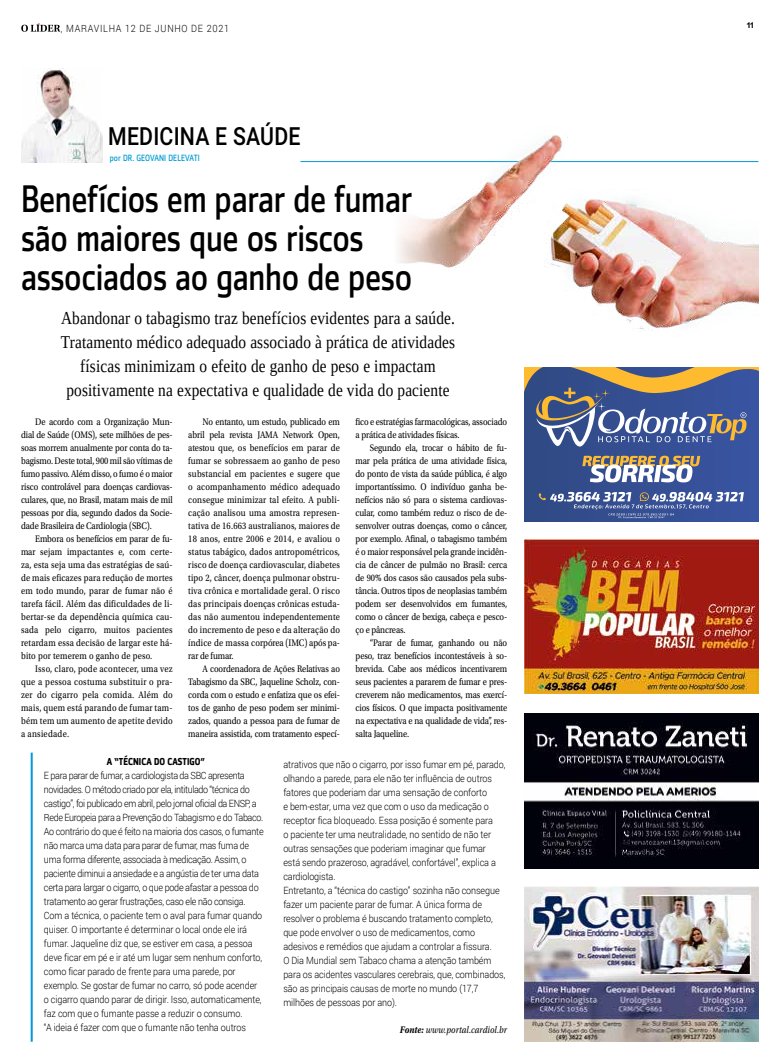
<style>
.page{position:relative;width:780px;height:1063px;background:#fff}
.page>*{position:absolute;margin:0;border:0;box-sizing:border-box;transform-origin:0 0}
.t1{font:38px/39px "Zemestro Std";letter-spacing:-.01em;color:#000;scale:.85 1}
.t2{font:500 25px "Roboto";letter-spacing:.01em;color:#000;scale:.85 1}
.t3{font:18px/24px "Tinos";letter-spacing:.01em;color:#000;text-align:center;scale:.85 1}
.t4{font:10px/13px "Utopia Std";letter-spacing:-.01em;color:#000;text-align:justify;scale:.85 1}
.t5{font:300 10px/14px "Roboto";letter-spacing:-.03em;color:#000;scale:.9 1}
.t6{font:300 10px/14px "Roboto";letter-spacing:-.01em;color:#000;scale:.9 1}
.t7{font:italic 10px "Utopia Std";letter-spacing:.01em;color:#000;scale:.85 1}
.t8{font:700 10px "Zemestro Std";letter-spacing:.01em;color:#000;scale:.85 1}
.t9{font:9px "Zemestro Std";letter-spacing:.01em;color:#009bd5;scale:.85 1}
.t10{font:700 8px "Arial";color:#000}
.s1{font-weight:700}
</style>
<div class="page">
<svg style="left:21px;top:23px;width:39px;height:9px"></svg>
<hr style="left:300px;top:161px;width:458px;height:1px;background:#009bd5">
<img style="left:377px;top:135px;width:381px;height:197px">
<img style="left:21px;top:69px;width:82px;height:94px">
<div style="left:524px;top:367px;width:234px;height:155px;background:linear-gradient(to right,#314a83,#3a54a1)"></div>
<svg style="left:524px;top:367px;width:234px;height:80px;background:#68708a"></svg>
<svg style="left:582px;top:456px;width:118px;height:26px"></svg>
<svg style="left:538px;top:492px;width:205px;height:26px;background:#5d71a6"></svg>
<img style="left:524px;top:539px;width:234px;height:155px">
<img style="left:524px;top:713px;width:234px;height:155px">
<img style="left:524px;top:887px;width:234px;height:155px">
<hr style="left:31px;top:753px;width:2px;height:289px;background:#009bd5">
<p class="t6" style="left:61px;top:21px;width:15px">, mara</p>
<p class="t6" style="left:94px;top:21px;width:14px">vilha</p>
<p class="t6" style="left:125px;top:21px;width:41px">12 DE junh</p>
<p class="t6" style="left:181px;top:21px;width:54px">O DE 2021</p>
<p class="t10" style="left:746px;top:20px;width:9px">11</p>
<h2 class="t2" style="left:108px;top:118px;width:227px">MEDICINA E SAÚDE</h2>
<p class="t9" style="left:110px;top:152px;width:99px">por DR. Geovani Delevati</p>
<h1 class="t1" style="left:21px;top:180px;width:461px">Benefícios em parar de fumar são maiores que os riscos associados ao ganho de peso</h1>
<p class="t3" style="left:61px;top:306px;width:465px">Abandonar o tabagismo traz benefícios evidentes para a saúde.<br>Tratamento médico adequado associado à prática de atividades físicas minimizam o efeito de ganho de peso e impactam positivamente na expectativa e qualidade de vida do paciente</p>
<p class="t4" style="left:21px;top:415px;width:180px;text-indent:14px">De acordo com a Organização Mun&shy;dial de Saúde (OMS), sete milhões de pes&shy;soas morrem anualmente por conta do ta&shy;bagismo. Deste total, 900 mil são vítimas de fumo passivo. Além disso, o fumo é o maior risco controlável para doenças cardiovas&shy;culares, que, no Brasil, matam mais de mil pessoas por dia, segundo dados da Socie&shy;dade Brasileira de Cardiologia (SBC).</p>
<p class="t4" style="left:21px;top:532px;width:180px;text-indent:14px">Embora os benefícios em parar de fu&shy;mar sejam impactantes e, com certe&shy;za, esta seja uma das estratégias de saú&shy;de mais eficazes para redução de mortes em todo mundo, parar de fumar não é tarefa fácil. Além das dificuldades de li&shy;bertar-se da dependência química cau&shy;sada pelo cigarro, muitos pacientes retardam essa decisão de largar este há&shy;bito por temerem o ganho de peso.</p>
<p class="t4" style="left:21px;top:662px;width:180px;text-indent:14px">Isso, claro, pode acontecer, uma vez que a pessoa costuma substituir o pra&shy;zer do cigarro pela comida. Além do mais, quem está parando de fumar tam&shy;bém tem um aumento de apetite devido a ansiedade.</p>
<p class="t4" style="left:188px;top:415px;width:180px;text-indent:14px">No entanto, um estudo, publicado em abril pela revista JAMA Network Open, atestou que, os benefícios em parar de fumar se sobressaem ao ganho de peso substancial em pacientes e sugere que o acompanhamento médico adequado consegue minimizar tal efeito. A publi&shy;cação analisou uma amostra represen&shy;tativa de 16.663 australianos, maiores de 18 anos, entre 2006 e 2014, e avaliou o status tabágico, dados antropométricos, risco de doença cardiovascular, diabetes tipo 2, câncer, doença pulmonar obstru&shy;tiva crônica e mortalidade geral. O risco das principais doenças crônicas estuda&shy;das não aumentou independentemente do incremento de peso e da alteração do índice de massa corpórea (IMC) após pa&shy;rar de fumar.</p>
<p class="t4" style="left:188px;top:662px;width:180px;text-indent:14px">A coordenadora de Ações Relativas ao Tabagismo da SBC, Jaqueline Scholz, con&shy;corda com o estudo e enfatiza que os efei&shy;tos de ganho de peso podem ser minimi&shy;zados, quando a pessoa para de fumar de maneira assistida, com tratamento especí-</p>
<p class="t4" style="left:355px;top:415px;width:180px">fico e estratégias farmacológicas, associado a prática de atividades físicas.</p>
<p class="t4" style="left:355px;top:441px;width:180px;text-indent:14px">Segundo ela, trocar o hábito de fu&shy;mar pela prática de uma atividade física, do ponto de vista da saúde pública, é algo importantíssimo. O indivíduo ganha be&shy;nefícios não só para o sistema cardiovas&shy;cular, como também reduz o risco de de&shy;senvolver outras doenças, como o câncer, por exemplo. Afinal, o tabagismo também é o maior responsável pela grande incidên&shy;cia de câncer de pulmão no Brasil: cerca de 90% dos casos são causados pela subs&shy;tância. Outros tipos de neoplasias também podem ser desenvolvidos em fumantes, como o câncer de bexiga, cabeça e pesco&shy;ço e pâncreas.</p>
<p class="t4" style="left:355px;top:636px;width:180px;text-indent:14px">“Parar de fumar, ganhando ou não peso, traz benefícios incontestáveis à so&shy;brevida. Cabe aos médicos incentivarem seus pacientes a pararem de fumar e pres&shy;creverem não medicamentos, mas exercí&shy;cios físicos. O que impacta positivamente na expectativa e na qualidade de vida”, res&shy;salta Jaqueline.</p>
<p class="t8" style="left:107px;top:755px;width:117px">A “TÉCNICA DO CASTIGO”</p>
<p class="t5" style="left:44px;top:768px;width:245px">E para parar de fumar, a cardiologista da SBC apresenta novidades. O método criado por ela, intitulado “técnica do castigo”, foi publicado em abril, pelo jornal oficial da ENSP, a Rede Europeia para a Prevenção do Tabagismo e do Tabaco.<br>Ao contrário do que é feito na maioria dos casos, o fumante não marca uma data para parar de fumar, mas fuma de uma forma diferente, associada à medicação. Assim, o paciente diminui a ansiedade e a angústia de ter uma data certa para largar o cigarro, o que pode afastar a pessoa do tratamento ao gerar frustrações, caso ele não consiga.<br>Com a técnica, o paciente tem o aval para fumar quando quiser. O importante é determinar o local onde ele irá fumar. Jaqueline diz que, se estiver em casa, a pessoa deve ficar em pé e ir até um lugar sem nenhum conforto, como ficar parado de frente para uma parede, por exemplo. Se gostar de fumar no carro, só pode acender o cigarro quando parar de dirigir. Isso, automaticamente, faz com que o fumante passe a reduzir o consumo.<br>“A ideia é fazer com que o fumante não tenha outros</p>
<p class="t6" style="left:283px;top:757px;width:248px">atrativos que não o cigarro, por isso fumar em pé, parado, olhando a parede, para ele não ter influência de outros fatores que poderiam dar uma sensação de conforto<br>e bem-estar, uma vez que com o uso da medicação o receptor fica bloqueado. Essa posição é somente para<br>o paciente ter uma neutralidade, no sentido de não ter outras sensações que poderiam imaginar que fumar<br>está sendo prazeroso, agradável, confortável”, explica a cardiologista.<br>Entretanto, a “técnica do castigo” sozinha não consegue fazer um paciente parar de fumar. A única forma de resolver o problema é buscando tratamento completo, que pode envolver o uso de medicamentos, como adesivos e remédios que ajudam a controlar a fissura.<br>O Dia Mundial sem Tabaco chama a atenção também para os acidentes vasculares cerebrais, que, combinados, são as principais causas de morte no mundo (17,7 milhões de pessoas por ano).</p>
<p class="t7" style="left:400px;top:1024px;width:128px"><span class="s1">Fonte:</span> www.portal.cardiol.br</p>
</div>
